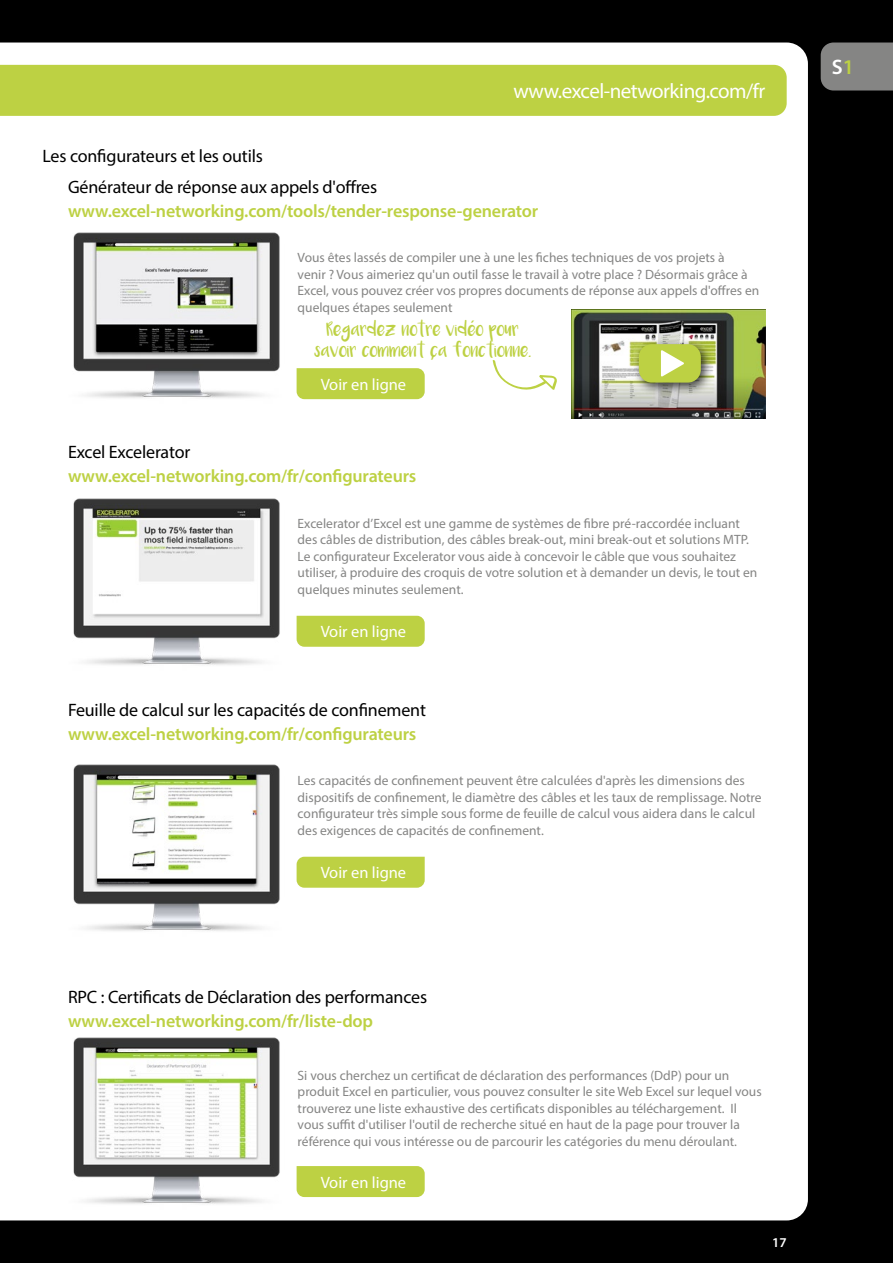
<style>
.page{position:relative;width:893px;height:1263px;background:#000}
.page>*{position:absolute;margin:0;border:0;box-sizing:border-box;transform-origin:0 0}
.t1{font:21px "Myriad Pro";letter-spacing:-.025em;color:#fff}
.t2{font:600 21px "Myriad Pro";color:#fff}
.t3{font:600 18px "Myriad Pro";letter-spacing:-.01em;color:#bdd143}
.t4{font:18px/30.5px "Myriad Pro";letter-spacing:-.01em;color:#000}
.t5{font:16.5px "Myriad Pro";color:#fff}
.t6{font:600 15px "Myriad Pro";color:#bdd143}
.t7{font:13.5px/16.5px "Myriad Pro";color:#858584}
.t8{font:600 13.5px "Myriad Pro";color:#fff}
.t9{font:10.8px/21.6px "Luna";color:#bdd143;text-align:center}
.s1{color:#bdd143}
</style>
<div class="page">
<div style="left:0;top:43px;width:808px;height:1177px;background:#fff"></div>
<div style="left:0;top:65px;width:787px;height:51px;background:#bdd143"></div>
<div style="left:821px;top:43px;width:72px;height:48px;background:#858584"></div>
<div style="left:297px;top:368px;width:128px;height:31px;background:#bdd143"></div>
<div style="left:297px;top:616px;width:128px;height:31px;background:#bdd143"></div>
<div style="left:297px;top:857px;width:128px;height:31px;background:#bdd143"></div>
<div style="left:297px;top:1166px;width:128px;height:31px;background:#bdd143"></div>
<img style="left:68px;top:228px;width:221px;height:179px">
<img style="left:68px;top:494px;width:221px;height:180px">
<img style="left:68px;top:760px;width:221px;height:179px">
<img style="left:68px;top:1033px;width:221px;height:179px">
<svg style="left:492px;top:359px;width:65px;height:33px;background:#f7f9ea"></svg>
<img style="left:572px;top:310px;width:193px;height:108px">
<div style="left:632px;top:338px;width:82px;height:58px;background:#000;opacity:.75"></div>
<div style="left:639px;top:344px;width:62px;height:39px;background:#bdd143;border-radius:13px"></div>
<svg style="left:661px;top:350px;width:23px;height:27px"></svg>
<h1 class="t1" style="left:513px;top:78px;width:253px">www.excel-networking.com/fr</h1>
<h2 class="t4" style="left:68px;top:141px;width:311px;text-indent:-26px">Les configurateurs et les outils<br>Générateur de réponse aux appels d'offres</h2>
<h2 class="t3" style="left:68px;top:199px;width:472px">www.excel-networking.com/tools/tender-response-generator</h2>
<p class="t7" style="left:298px;top:249px;width:463px">Vous êtes lassés de compiler une à une les fiches techniques de vos projets à<br>venir ? Vous aimeriez qu'un outil fasse le travail à votre place ? Désormais grâce à Excel, vous pouvez créer vos propres documents de réponse aux appels d'offres en quelques étapes seulement</p>
<p class="t9" style="left:314px;top:321px;width:218px">Regardez notre video pour savoir comment ca fonctionne.</p>
<p class="t6" style="left:470px;top:316px;width:6px">´</p>
<p class="t6" style="left:431px;top:344px;width:5px">,</p>
<p class="t5" style="left:321px;top:374px;width:87px">Voir en ligne</p>
<h2 class="t4" style="left:68px;top:436px;width:124px">Excel Excelerator</h2>
<h2 class="t3" style="left:68px;top:464px;width:350px">www.excel-networking.com/fr/configurateurs</h2>
<p class="t7" style="left:298px;top:515px;width:461px">Excelerator d’Excel est une gamme de systèmes de fibre pré-raccordée incluant des câbles de distribution, des câbles break-out, mini break-out et solutions MTP.<br>Le configurateur Excelerator vous aide à concevoir le câble que vous souhaitez utiliser, à produire des croquis de votre solution et à demander un devis, le tout en quelques minutes seulement.</p>
<p class="t5" style="left:321px;top:622px;width:87px">Voir en ligne</p>
<h2 class="t4" style="left:68px;top:694px;width:359px">Feuille de calcul sur les capacités de confinement</h2>
<h2 class="t3" style="left:68px;top:722px;width:350px">www.excel-networking.com/fr/configurateurs</h2>
<p class="t7" style="left:298px;top:772px;width:465px">Les capacités de confinement peuvent être calculées d'après les dimensions des dispositifs de confinement, le diamètre des câbles et les taux de remplissage. Notre configurateur très simple sous forme de feuille de calcul vous aidera dans le calcul des exigences de capacités de confinement.</p>
<p class="t5" style="left:321px;top:863px;width:87px">Voir en ligne</p>
<h2 class="t4" style="left:68px;top:981px;width:361px">RPC : Certificats de Déclaration des performances</h2>
<h2 class="t3" style="left:68px;top:1009px;width:307px">www.excel-networking.com/fr/liste-dop</h2>
<p class="t7" style="left:298px;top:1067px;width:465px">Si vous cherchez un certificat de déclaration des performances (DdP) pour un produit Excel en particulier, vous pouvez consulter le site Web Excel sur lequel vous trouverez une liste exhaustive des certificats disponibles au téléchargement. Il vous suffit d'utiliser l'outil de recherche situé en haut de la page pour trouver la référence qui vous intéresse ou de parcourir les catégories du menu déroulant.</p>
<p class="t5" style="left:321px;top:1172px;width:87px">Voir en ligne</p>
<p class="t8" style="left:772px;top:1234px;width:16px">17</p>
<h1 class="t2" style="left:832px;top:54px;width:24px">S<span class="s1">1</span></h1>
</div>
